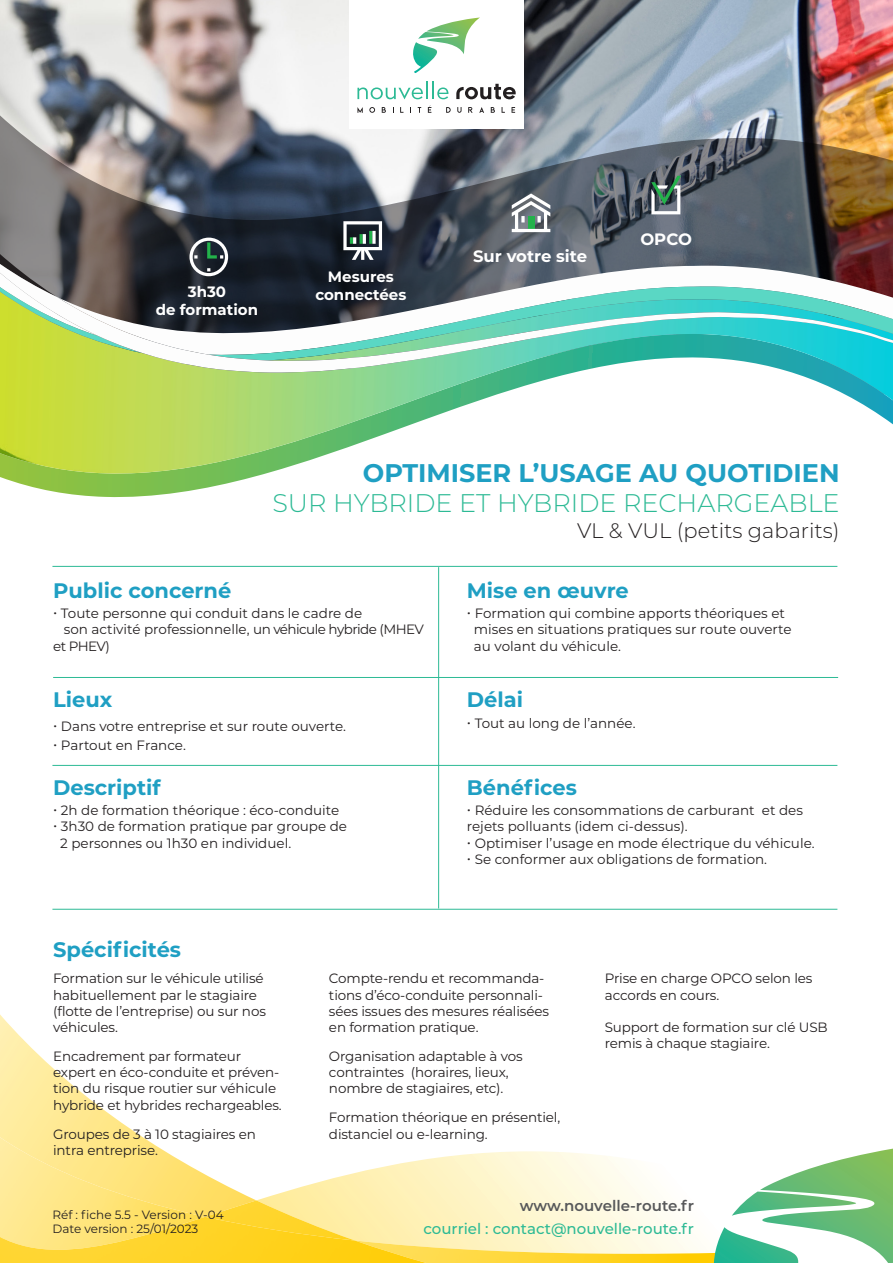
<style>
.page{position:relative;width:893px;height:1263px;background:#fff}
.page>*{position:absolute;margin:0;border:0;box-sizing:border-box;transform-origin:0 0}
.t1{font:300 25.5px "Montserrat";color:#2dba95}
.t2{font:700 25.5px "Montserrat";color:#1f9fc3}
.t3{font:700 21px "Montserrat";color:#1f9fc3}
.t4{font:300 21px "Montserrat";color:#231f20}
.t5{font:700 16.5px "Montserrat";color:#fff}
.t6{font:500 15px "Montserrat";color:#2dba95}
.t7{font:700 15px/18px "Montserrat";color:#fff;text-align:center}
.t8{font:600 15px "Montserrat";color:#57585a}
.t9{font:13.5px/16.2px "Montserrat";letter-spacing:-.01em;color:#231f20}
.t10{font:12px "Montserrat";color:#231f20}
</style>
<div class="page">
<svg style="left:0;top:1014px;width:256px;height:186px"></svg>
<img style="left:0;top:1137px;width:205px;height:80px">
<svg style="left:258px;top:1151px;width:432px;height:89px"></svg>
<img style="left:205px;top:1200px;width:150px;height:17px">
<img style="left:426px;top:1240px;width:288px;height:23px">
<img style="left:0;top:1217px;width:426px;height:46px">
<img style="left:0;top:0;width:893px;height:113px">
<img style="left:0;top:113px;width:893px;height:27px">
<svg style="left:0;top:474px;width:264px;height:24px"></svg>
<img style="left:0;top:140px;width:893px;height:124px">
<img style="left:0;top:373px;width:893px;height:101px">
<img style="left:0;top:264px;width:893px;height:109px">
<div style="left:349px;top:0;width:175px;height:128px;background:#fff"></div>
<svg style="left:413px;top:17px;width:67px;height:56px"></svg>
<svg style="left:357px;top:107px;width:6px;height:6px"></svg>
<svg style="left:369px;top:107px;width:6px;height:6px"></svg>
<svg style="left:382px;top:107px;width:4px;height:6px"></svg>
<svg style="left:400px;top:107px;width:3px;height:6px"></svg>
<svg style="left:428px;top:105px;width:3px;height:8px"></svg>
<svg style="left:446px;top:107px;width:5px;height:6px"></svg>
<svg style="left:457px;top:107px;width:5px;height:6px"></svg>
<svg style="left:468px;top:107px;width:5px;height:6px"></svg>
<svg style="left:479px;top:107px;width:5px;height:6px"></svg>
<svg style="left:491px;top:107px;width:4px;height:6px"></svg>
<svg style="left:511px;top:107px;width:4px;height:6px"></svg>
<svg style="left:357px;top:82px;width:91px;height:17px"></svg>
<svg style="left:456px;top:84px;width:60px;height:15px"></svg>
<svg style="left:189px;top:238px;width:39px;height:38px"></svg>
<svg style="left:343px;top:221px;width:39px;height:39px"></svg>
<svg style="left:512px;top:193px;width:38px;height:39px"></svg>
<svg style="left:651px;top:176px;width:30px;height:38px"></svg>
<hr style="left:53px;top:677px;width:785px;height:1px;background:#2dba95">
<hr style="left:52px;top:765px;width:785px;height:1px;background:#2dba95">
<hr style="left:52px;top:909px;width:785px;height:1px;background:#2dba95">
<hr style="left:438px;top:567px;width:1px;height:341px;background:#2dba95">
<hr style="left:52px;top:566px;width:785px;height:1px;background:#2dba95">
<svg style="left:714px;top:1148px;width:179px;height:115px"></svg>
<p class="t7" style="left:188px;top:282px;width:40px">3h30</p>
<p class="t7" style="left:156px;top:300px;width:104px">de formation</p>
<p class="t7" style="left:315px;top:266px;width:93px">Mesures connectées</p>
<p class="t5" style="left:473px;top:244px;width:115px">Sur votre site</p>
<p class="t5" style="left:640px;top:227px;width:53px">OPCO</p>
<p class="t2" style="left:363px;top:454px;width:478px">OPTIMISER L’USAGE AU QUOTIDIEN</p>
<p class="t1" style="left:272px;top:486px;width:569px">SUR HYBRIDE ET HYBRIDE RECHARGEABLE</p>
<p class="t4" style="left:577px;top:516px;width:264px">VL &amp; VUL (petits gabarits)</p>
<p class="t3" style="left:53px;top:575px;width:180px">Public concerné</p>
<p class="t9" style="left:53px;top:605px;width:311px">• Toute personne qui conduit dans le cadre de</p>
<p class="t9" style="left:64px;top:621px;width:362px">son activité professionnelle, un véhicule hybride (MHEV</p>
<p class="t9" style="left:53px;top:637px;width:58px">et PHEV)</p>
<p class="t3" style="left:53px;top:684px;width:61px">Lieux</p>
<p class="t9" style="left:53px;top:717px;width:294px">• Dans votre entreprise et sur route ouverte.</p>
<p class="t9" style="left:53px;top:737px;width:134px">• Partout en France.</p>
<p class="t3" style="left:53px;top:772px;width:109px">Descriptif</p>
<p class="t9" style="left:53px;top:802px;width:288px">• 2h de formation théorique : éco-conduite</p>
<p class="t9" style="left:53px;top:818px;width:295px">• 3h30 de formation pratique par groupe de</p>
<p class="t9" style="left:60px;top:834px;width:232px">2 personnes ou 1h30 en individuel.</p>
<p class="t3" style="left:53px;top:934px;width:129px">Spécificités</p>
<p class="t3" style="left:467px;top:575px;width:163px">Mise en œuvre</p>
<p class="t9" style="left:474px;top:605px;width:319px;text-indent:-7px">• Formation qui combine apports théoriques et mises en situations pratiques sur route ouverte au volant du véhicule.</p>
<p class="t3" style="left:467px;top:684px;width:58px">Délai</p>
<p class="t9" style="left:467px;top:714px;width:170px">• Tout au long de l’année.</p>
<p class="t3" style="left:467px;top:772px;width:111px">Bénéfices</p>
<p class="t9" style="left:467px;top:802px;width:338px">• Réduire les consommations de carburant et des rejets polluants (idem ci-dessus).</p>
<p class="t9" style="left:467px;top:834px;width:349px">• Optimiser l’usage en mode électrique du véhicule.</p>
<p class="t9" style="left:467px;top:850px;width:302px">• Se conformer aux obligations de formation.</p>
<p class="t9" style="left:53px;top:970px;width:214px">Formation sur le véhicule utilisé habituellement par le stagiaire (flotte de l’entreprise) ou sur nos véhicules.</p>
<p class="t9" style="left:53px;top:1048px;width:230px">Encadrement par formateur expert en éco-conduite et préven&shy;tion du risque routier sur véhicule hybride et hybrides rechargeables.</p>
<p class="t9" style="left:53px;top:1125px;width:204px">Groupes de 3 à 10 stagiaires en intra entreprise.</p>
<p class="t10" style="left:52px;top:1206px;width:173px">Réf : fiche 5.5 - Version : V-04</p>
<p class="t10" style="left:52px;top:1221px;width:147px">Date version : 25/01/2023</p>
<p class="t9" style="left:329px;top:970px;width:222px">Compte-rendu et recommanda&shy;tions d’éco-conduite personnali&shy;sées issues des mesures réalisées en formation pratique.</p>
<p class="t9" style="left:329px;top:1048px;width:195px">Organisation adaptable à vos contraintes (horaires, lieux, nombre de stagiaires, etc).</p>
<p class="t9" style="left:329px;top:1109px;width:233px">Formation théorique en présentiel, distanciel ou e-learning.</p>
<p class="t9" style="left:605px;top:970px;width:209px">Prise en charge OPCO selon les accords en cours.</p>
<p class="t9" style="left:605px;top:1019px;width:224px">Support de formation sur clé USB remis à chaque stagiaire.</p>
<p class="t8" style="left:520px;top:1195px;width:176px">www.nouvelle-route.fr</p>
<p class="t6" style="left:423px;top:1218px;width:272px">courriel : contact@nouvelle-route.fr</p>
</div>
